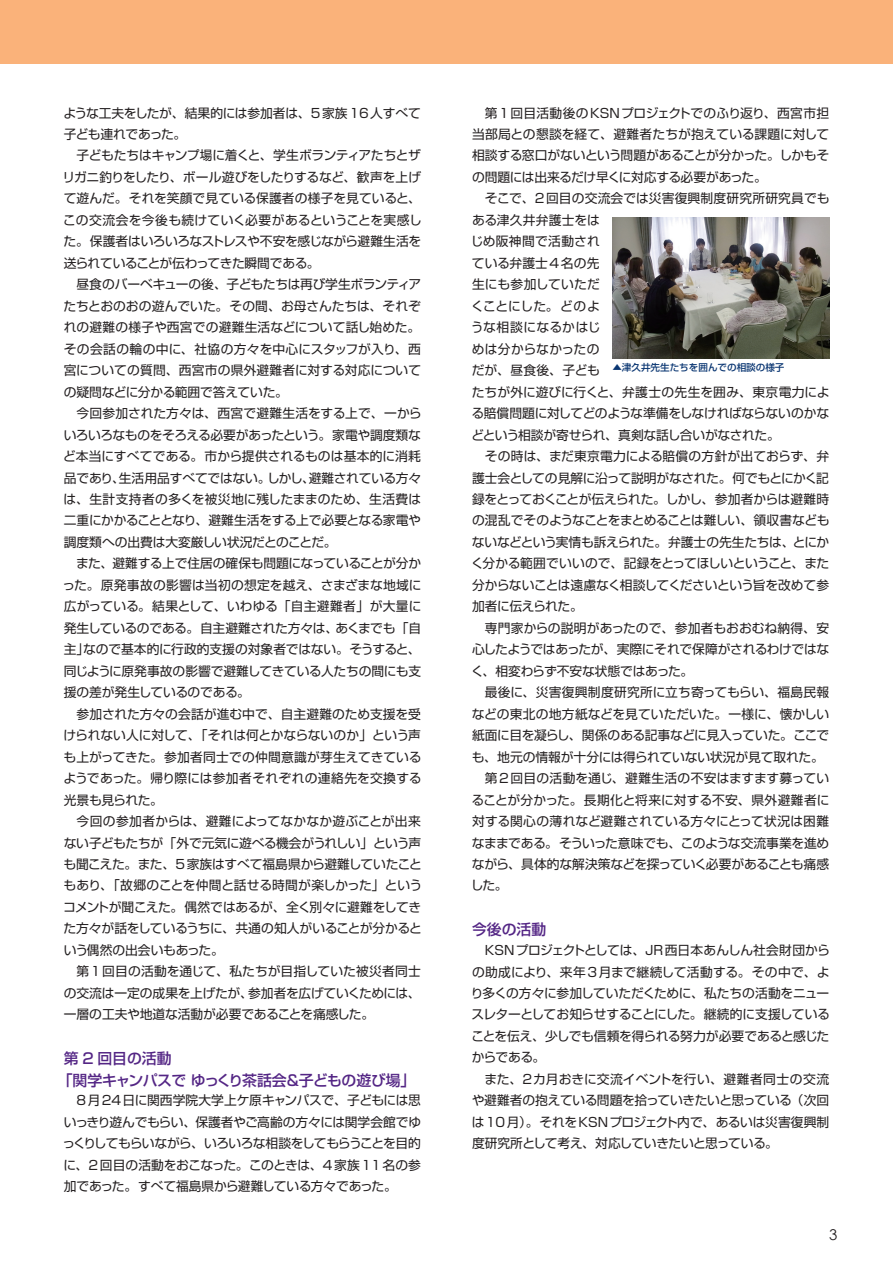
<style>
.page{position:relative;width:893px;height:1263px;background:#fff}
.page>*{position:absolute;margin:0;border:0;box-sizing:border-box;transform-origin:0 0}
.t1{font:500 14.85px/21.5px "Shin Go Pro";letter-spacing:-.015em;color:#542685}
.t2{font:14.85px "Century Gothic";color:#231f20}
.t3{font:12.75px/21.5px "Shin Go Pro";letter-spacing:-.01em;color:#231f20;text-align:justify}
.t4{font:12.75px "Shin Go Pro";letter-spacing:.02em;color:#231f20}
.t5{font:12.75px "Shin Go Pro";letter-spacing:-.035em;color:#231f20}
.t6{font:500 9.6px "Shin Go Pro";color:#0a3672}
</style>
<div class="page">
<div style="left:0;top:0;width:893px;height:64px;background:#fab27a"></div>
<img style="left:612px;top:218px;width:217px;height:140px">
<p class="t3" style="left:63px;top:100px;width:359px">ような工夫をしたが、結果的には参加者は、5家族16人すべて子ども連れであった。</p>
<p class="t3" style="left:63px;top:143px;width:361px;text-indent:14px">子どもたちはキャンプ場に着くと、学生ボランティアたちとザリガニ釣りをしたり、ボール遊びをしたりするなど、歓声を上げて遊んだ。それを笑顔で見ている保護者の様子を見ていると、この交流会を今後も続けていく必要があるということを実感した。保護者はいろいろなストレスや不安を感じながら避難生活を送られていることが伝わってきた瞬間である。</p>
<p class="t3" style="left:64px;top:272px;width:359px;text-indent:13px">昼食のバーベキューの後、子どもたちは再び学生ボランティアたちとおのおの遊んでいた。その間、お母さんたちは、それぞれの避難の様子や西宮での避難生活などについて話し始めた。その会話の輪の中に、社協の方々を中心にスタッフが入り、西宮についての質問、西宮市の県外避難者に対する対応についての疑問などに分かる範囲で答えていた。</p>
<p class="t3" style="left:63px;top:401px;width:360px;text-indent:13px">今回参加された方々は、西宮で避難生活をする上で、一からいろいろなものをそろえる必要があったという。家電や調度類など本当にすべてである。市から提供されるものは基本的に消耗品であり、生活用品すべてではない。しかし、避難されている方々は、生計支持者の多くを被災地に残したままのため、生活費は二重にかかることとなり、避難生活をする上で必要となる家電や調度類への出費は大変厳しい状況だとのことだ。</p>
<p class="t3" style="left:63px;top:551px;width:360px;text-indent:14px">また、避難する上で住居の確保も問題になっていることが分かった。原発事故の影響は当初の想定を越え、さまざまな地域に広がっている。結果として、いわゆる「自主避難者」が大量に発生しているのである。自主避難された方々は、あくまでも「自主」なので基本的に行政的支援の対象者ではない。そうすると、同じように原発事故の影響で避難してきている人たちの間にも支援の差が発生しているのである。</p>
<p class="t3" style="left:63px;top:702px;width:360px;text-indent:13px">参加された方々の会話が進む中で、自主避難のため支援を受けられない人に対して、「それは何とかならないのか」という声も上がってきた。参加者同士での仲間意識が芽生えてきているようであった。帰り際には参加者それぞれの連絡先を交換する光景も見られた。</p>
<p class="t3" style="left:63px;top:809px;width:360px;text-indent:13px">今回の参加者からは、避難によってなかなか遊ぶことが出来ない子どもたちが「外で元気に遊べる機会がうれしい」という声も聞こえた。また、5家族はすべて福島県から避難していたこともあり、「故郷のことを仲間と話せる時間が楽しかった」というコメントが聞こえた。偶然ではあるが、全く別々に避難をしてきた方々が話をしているうちに、共通の知人がいることが分かるという偶然の出会いもあった。</p>
<p class="t3" style="left:64px;top:959px;width:359px;text-indent:13px">第1回目の活動を通じて、私たちが目指していた被災者同士の交流は一定の成果を上げたが、参加者を広げていくためには、一層の工夫や地道な活動が必要であることを痛感した。</p>
<p class="t1" style="left:58px;top:1046px;width:359px;text-indent:6px">第 2 回目の活動<br>「関学キャンパスで ゆっくり茶話会＆子どもの遊び場」</p>
<p class="t3" style="left:63px;top:1088px;width:360px;text-indent:14px">8月24日に関西学院大学上ケ原キャンパスで、子どもには思いっきり遊んでもらい、保護者やご高齢の方々には関学会館でゆっくりしてもらいながら、いろいろな相談をしてもらうことを目的に、2回目の活動をおこなった。このときは、4家族11名の参加であった。すべて福島県から避難している方々であった。</p>
<p class="t3" style="left:472px;top:100px;width:359px;text-indent:13px">第1回目活動後のKSNプロジェクトでのふり返り、西宮市担当部局との懇談を経て、避難者たちが抱えている課題に対して相談する窓口がないという問題があることが分かった。しかもその問題には出来るだけ早くに対応する必要があった。</p>
<p class="t3" style="left:471px;top:186px;width:360px;text-align:left;text-indent:14px">そこで、2回目の交流会では災害復興制度研究所研究員でもある津久井弁護士をは<br>じめ阪神間で活動され<br>ている弁護士4名の先<br>生にも参加していただ<br>くことにした。どのよ<br>うな相談になるかはじ<br>めは分からなかったの<br>だが、昼食後、子ども<br>たちが外に遊びに行くと、弁護士の先生を囲み、東京電力による賠償問題に対してどのような準備をしなければならないのかなどという相談が寄せられ、真剣な話し合いがなされた。</p>
<p class="t3" style="left:471px;top:444px;width:360px;text-indent:14px">その時は、まだ東京電力による賠償の方針が出ておらず、弁護士会としての見解に沿って説明がなされた。何でもとにかく記録をとっておくことが伝えられた。しかし、参加者からは避難時の混乱でそのようなことをまとめることは難しい、領収書などもないなどという実情も訴えられた。弁護士の先生たちは、とにかく分かる範囲でいいので、記録をとってほしいということ、また分からないことは遠慮なく相談してくださいという旨を改めて参加者に伝えられた。</p>
<p class="t3" style="left:471px;top:616px;width:360px;text-indent:14px">専門家からの説明があったので、参加者もおおむね納得、安心したようではあったが、実際にそれで保障がされるわけではなく、相変わらず不安な状態ではあった。</p>
<p class="t4" style="left:485px;top:682px;width:346px">最後に、災害復興制度研究所に立ち寄ってもらい、福島民報</p>
<p class="t3" style="left:472px;top:702px;width:359px">などの東北の地方紙などを見ていただいた。一様に、懐かしい</p>
<p class="t5" style="left:472px;top:725px;width:359px">紙面に目を凝らし、関係のある記事などに見入っていた。ここで</p>
<p class="t3" style="left:472px;top:744px;width:354px">も、地元の情報が十分には得られていない状況が見て取れた。</p>
<p class="t4" style="left:485px;top:768px;width:346px">第2回目の活動を通じ、避難生活の不安はますます募ってい</p>
<p class="t3" style="left:471px;top:787px;width:360px">ることが分かった。長期化と将来に対する不安、県外避難者に</p>
<p class="t3" style="left:472px;top:809px;width:359px">対する関心の薄れなど避難されている方々にとって状況は困難</p>
<p class="t3" style="left:472px;top:830px;width:359px">なままである。そういった意味でも、このような交流事業を進め</p>
<p class="t3" style="left:472px;top:852px;width:359px">ながら、具体的な解決策などを探っていく必要があることも痛感</p>
<p class="t3" style="left:471px;top:873px;width:38px">した。</p>
<p class="t1" style="left:472px;top:917px;width:76px">今後の活動</p>
<p class="t3" style="left:471px;top:938px;width:361px;text-indent:14px">KSNプロジェクトとしては、JR西日本あんしん社会財団からの助成により、来年3月まで継続して活動する。その中で、より多くの方々に参加していただくために、私たちの活動をニュースレターとしてお知らせすることにした。継続的に支援していることを伝え、少しでも信頼を得られる努力が必要であると感じたからである。</p>
<p class="t3" style="left:472px;top:1067px;width:359px;text-indent:13px">また、2カ月おきに交流イベントを行い、避難者同士の交流や避難者の抱えている問題を拾っていきたいと思っている（次回は10月）。それをKSNプロジェクト内で、あるいは災害復興制度研究所として考え、対応していきたいと思っている。</p>
<p class="t6" style="left:612px;top:360px;width:174px">▲津久井先生たちを囲んでの相談の様子</p>
<p class="t2" style="left:829px;top:1225px;width:10px">3</p>
</div>
